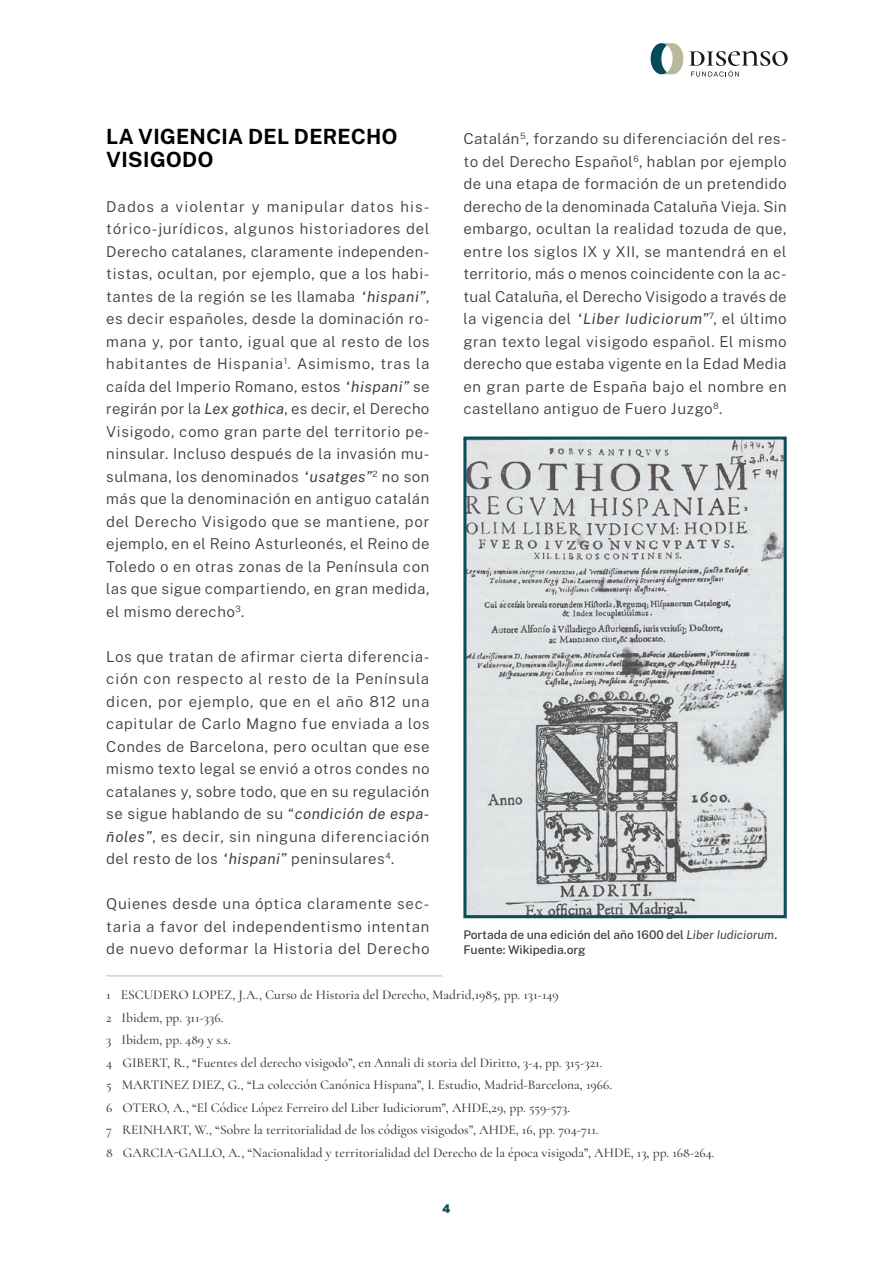
<style>
.page{position:relative;width:893px;height:1263px;background:#fff}
.page>*{position:absolute;margin:0;border:0;box-sizing:border-box;transform-origin:0 0}
.t1{font:700 21px/22.5px "Public Sans";letter-spacing:.01em;color:#000}
.t2{font:300 15px/22.5px "Public Sans";letter-spacing:.03em;color:#3c3c3b;text-align:justify}
.t3{font:500 13.5px/22.5px "Cormorant";color:#3c3c3b}
.t4{font:500 12px/15px "Public Sans";color:#3c3c3b}
.t5{font:900 12px "Public Sans";color:#0f4d5a}
.s1{font-weight:400;font-style:italic}
</style>
<div class="page">
<svg style="left:689px;top:51px;width:99px;height:26px"></svg>
<svg style="left:651px;top:43px;width:32px;height:31px"></svg>
<hr style="left:106px;top:975px;width:336px;height:1px;background:#c6c6c6">
<img style="left:467px;top:440px;width:316px;height:474px">
<div style="left:463px;top:436px;width:324px;height:482px;border:3px solid #0f4d5a"></div>
<h1 class="t1" style="left:106px;top:124px;width:293px">LA VIGENCIA DEL DERECHO<br>VISIGODO</h1>
<p class="t2" style="left:106px;top:194px;width:325px">Dados a violentar y manipular datos his&shy;tórico-jurídicos, algunos historiadores del Derecho catalanes, claramente independen&shy;tistas, ocultan, por ejemplo, que a los habi&shy;tantes de la región se les llamaba <span class="s1">“hispani”</span>, es decir españoles, desde la dominación ro&shy;mana y, por tanto, igual que al resto de los habitantes de Hispania<sup>1</sup>. Asimismo, tras la caída del Imperio Romano, estos <span class="s1">“hispani”</span> se regirán por la <span class="s1">Lex gothica</span>, es decir, el Derecho Visigodo, como gran parte del territorio pe&shy;ninsular. Incluso después de la invasión mu&shy;sulmana, los denominados <span class="s1">“usatges”</span><sup>2</sup> no son más que la denominación en antiguo catalán del Derecho Visigodo que se mantiene, por ejemplo, en el Reino Asturleonés, el Reino de Toledo o en otras zonas de la Península con las que sigue compartiendo, en gran medida, el mismo derecho<sup>3</sup>.</p>
<p class="t2" style="left:106px;top:644px;width:325px">Los que tratan de afirmar cierta diferencia&shy;ción con respecto al resto de la Península dicen, por ejemplo, que en el año 812 una capitular de Carlo Magno fue enviada a los Condes de Barcelona, pero ocultan que ese mismo texto legal se envió a otros condes no catalanes y, sobre todo, que en su regulación se sigue hablando de su “<span class="s1">condición de espa&shy;ñoles”</span>, es decir, sin ninguna diferenciación del resto de los <span class="s1">“hispani”</span> peninsulares<sup>4</sup>.</p>
<p class="t2" style="left:106px;top:892px;width:325px">Quienes desde una óptica claramente sec&shy;taria a favor del independentismo intentan de nuevo deformar la Historia del Derecho</p>
<p class="t3" style="left:106px;top:983px;width:610px">1 ESCUDERO LOPEZ, J.A., Curso de Historia del Derecho, Madrid,1985, pp. 131-149<br>2 Ibidem, pp. 311-336.<br>3 Ibidem, pp. 489 y s.s.<br>4 GIBERT, R., “Fuentes del derecho visigodo”, en Annali di storia del Diritto, 3-4, pp. 315-321.<br>5 MARTINEZ DIEZ, G., “La colección Canónica Hispana”, I. Estudio, Madrid-Barcelona, 1966.<br>6 OTERO, A., “El Códice López Ferreiro del Liber Iudiciorum”, AHDE,29, pp. 559-573.<br>7 REINHART, W., “Sobre la territorialidad de los códigos visigodos”, AHDE, 16, pp. 704-711.<br>8 GARCIA-GALLO, A., “Nacionalidad y territorialidad del Derecho de la época visigoda”, AHDE, 13, pp. 168-264.</p>
<p class="t2" style="left:463px;top:127px;width:325px">Catalán<sup>5</sup>, forzando su diferenciación del res&shy;to del Derecho Español<sup>6</sup>, hablan por ejemplo de una etapa de formación de un pretendido derecho de la denominada Cataluña Vieja. Sin embargo, ocultan la realidad tozuda de que, entre los siglos IX y XII, se mantendrá en el territorio, más o menos coincidente con la ac&shy;tual Cataluña, el Derecho Visigodo a través de la vigencia del <span class="s1">“Liber Iudiciorum”</span><sup>7</sup>, el último gran texto legal visigodo español. El mismo derecho que estaba vigente en la Edad Media en gran parte de España bajo el nombre en castellano antiguo de Fuero Juzgo<sup>8</sup>.</p>
<p class="t4" style="left:463px;top:926px;width:315px">Portada de una edición del año 1600 del <span class="s1">Liber Iudiciorum</span>.<br>Fuente: Wikipedia.org</p>
<p class="t5" style="left:443px;top:1199px;width:9px">4</p>
</div>
